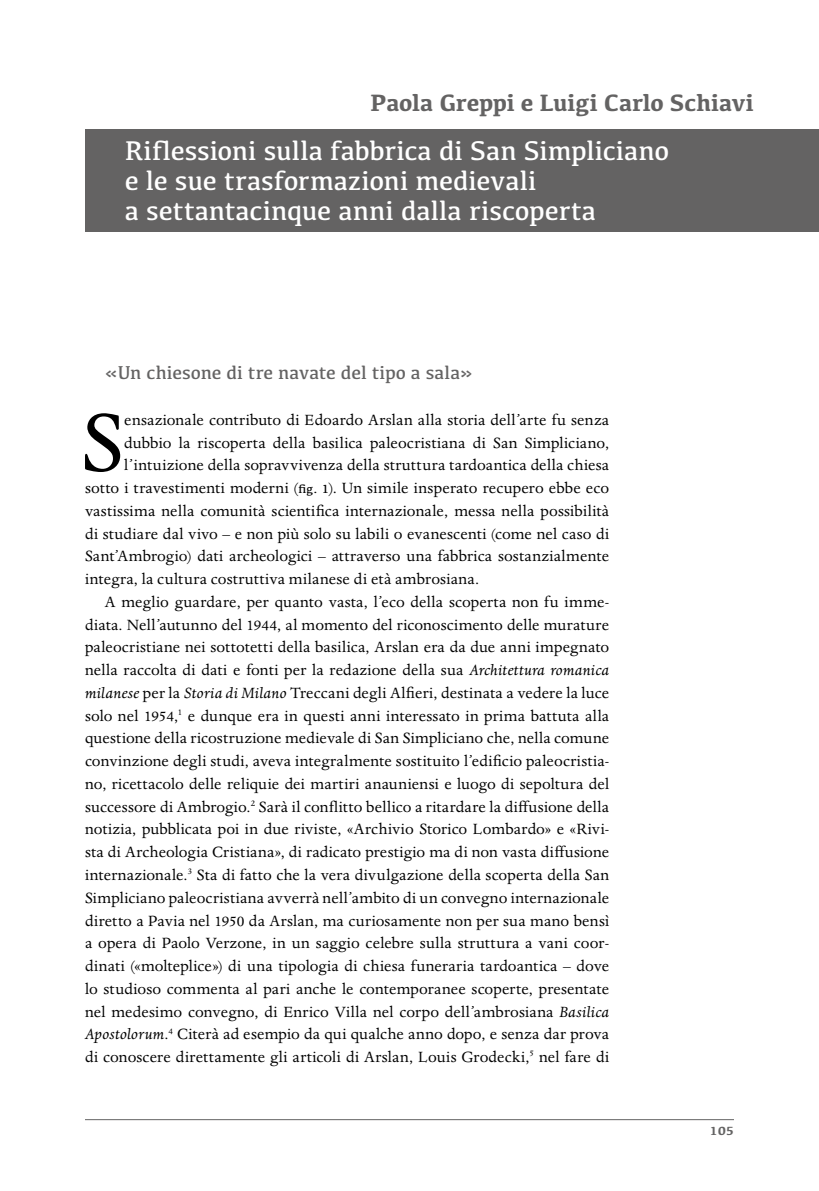
<style>
.page{position:relative;width:819px;height:1191px;background:#fff}
.page>*{position:absolute;margin:0;border:0;box-sizing:border-box;transform-origin:0 0}
.t1{font:93.45px "Dante MT Std";color:#000}
.t2{font:28px/29.8px "Kefa";color:#fff}
.t3{font:700 24.5px "Kefa";color:#646363}
.t4{font:19.25px "Kefa";letter-spacing:-.01em;color:#646363}
.t5{font:17.15px "Dante MT Std";letter-spacing:.01em;color:#000}
.t6{font:700 12.25px "Kefa";color:#646363}
.s1{font-family:"Kefa";font-size:12.25px}
.s2{font-style:italic}
</style>
<div class="page">
<hr style="left:85px;top:1119px;width:649px;height:1px;background:#646363">
<div style="left:85px;top:129px;width:734px;height:102px;background:#646363"></div>
<h3 class="t3" style="left:370px;top:87px;width:385px">Paola Greppi e Luigi Carlo Schiavi</h3>
<h2 class="t2" style="left:125px;top:135px;width:546px">Riflessioni sulla fabbrica di San Simpliciano e le sue trasformazioni medievali<br>a settantacinque anni dalla riscoperta</h2>
<p class="t4" style="left:105px;top:361px;width:369px">«Un chiesone di tre navate del tipo a sala»</p>
<h1 class="t1" style="left:81px;top:387px;width:44px">S</h1>
<p class="t5" style="left:124px;top:409px;width:486px">ensazionale contributo di Edoardo Arslan alla storia dell’arte fu senza</p>
<p class="t5" style="left:124px;top:432px;width:486px">dubbio la riscoperta della basilica paleocristiana di San Simpliciano,</p>
<p class="t5" style="left:124px;top:455px;width:486px">l’intuizione della sopravvivenza della struttura tardoantica della chiesa</p>
<p class="t5" style="left:85px;top:478px;width:525px">sotto i travestimenti moderni (<span class="s1">fig. 1</span>). Un simile insperato recupero ebbe eco</p>
<p class="t5" style="left:85px;top:500px;width:525px">vastissima nella comunità scientifica internazionale, messa nella possibilità</p>
<p class="t5" style="left:85px;top:523px;width:525px">di studiare dal vivo – e non più solo su labili o evanescenti (come nel caso di</p>
<p class="t5" style="left:85px;top:546px;width:525px">Sant’Ambrogio) dati archeologici – attraverso una fabbrica sostanzialmente</p>
<p class="t5" style="left:85px;top:569px;width:395px">integra, la cultura costruttiva milanese di età ambrosiana.</p>
<p class="t5" style="left:105px;top:591px;width:506px">A meglio guardare, per quanto vasta, l’eco della scoperta non fu imme-</p>
<p class="t5" style="left:85px;top:614px;width:525px">diata. Nell’autunno del 1944, al momento del riconoscimento delle murature</p>
<p class="t5" style="left:85px;top:637px;width:525px">paleocristiane nei sottotetti della basilica, Arslan era da due anni impegnato</p>
<p class="t5" style="left:85px;top:660px;width:525px">nella raccolta di dati e fonti per la redazione della sua <span class="s2">Architettura romanica</span></p>
<p class="t5" style="left:85px;top:682px;width:525px"><span class="s2">milanese</span> per la <span class="s2">Storia di Milano</span> Treccani degli Alfieri, destinata a vedere la luce</p>
<p class="t5" style="left:85px;top:705px;width:525px">solo nel 1954,<sup>1</sup> e dunque era in questi anni interessato in prima battuta alla</p>
<p class="t5" style="left:85px;top:728px;width:526px">questione della ricostruzione medievale di San Simpliciano che, nella comune</p>
<p class="t5" style="left:85px;top:751px;width:525px">convinzione degli studi, aveva integralmente sostituito l’edificio paleocristia-</p>
<p class="t5" style="left:85px;top:773px;width:525px">no, ricettacolo delle reliquie dei martiri anauniensi e luogo di sepoltura del</p>
<p class="t5" style="left:85px;top:796px;width:525px">successore di Ambrogio.<sup>2</sup> Sarà il conflitto bellico a ritardare la diffusione della</p>
<p class="t5" style="left:85px;top:819px;width:525px">notizia, pubblicata poi in due riviste, «Archivio Storico Lombardo» e «Rivi-</p>
<p class="t5" style="left:85px;top:842px;width:526px">sta di Archeologia Cristiana», di radicato prestigio ma di non vasta diffusione</p>
<p class="t5" style="left:85px;top:864px;width:525px">internazionale.<sup>3</sup> Sta di fatto che la vera divulgazione della scoperta della San</p>
<p class="t5" style="left:85px;top:887px;width:525px">Simpliciano paleocristiana avverrà nell’ambito di un convegno internazionale</p>
<p class="t5" style="left:85px;top:910px;width:526px">diretto a Pavia nel 1950 da Arslan, ma curiosamente non per sua mano bensì</p>
<p class="t5" style="left:85px;top:933px;width:525px">a opera di Paolo Verzone, in un saggio celebre sulla struttura a vani coor-</p>
<p class="t5" style="left:85px;top:955px;width:525px">dinati («molteplice») di una tipologia di chiesa funeraria tardoantica – dove</p>
<p class="t5" style="left:85px;top:978px;width:525px">lo studioso commenta al pari anche le contemporanee scoperte, presentate</p>
<p class="t5" style="left:85px;top:1001px;width:525px">nel medesimo convegno, di Enrico Villa nel corpo dell’ambrosiana <span class="s2">Basilica</span></p>
<p class="t5" style="left:85px;top:1024px;width:525px"><span class="s2">Apostolorum</span>.<sup>4</sup> Citerà ad esempio da qui qualche anno dopo, e senza dar prova</p>
<p class="t5" style="left:85px;top:1046px;width:525px">di conoscere direttamente gli articoli di Arslan, Louis Grodecki,<sup>5</sup> nel fare di</p>
<p class="t6" style="left:709px;top:1122px;width:26px">105</p>
</div>
